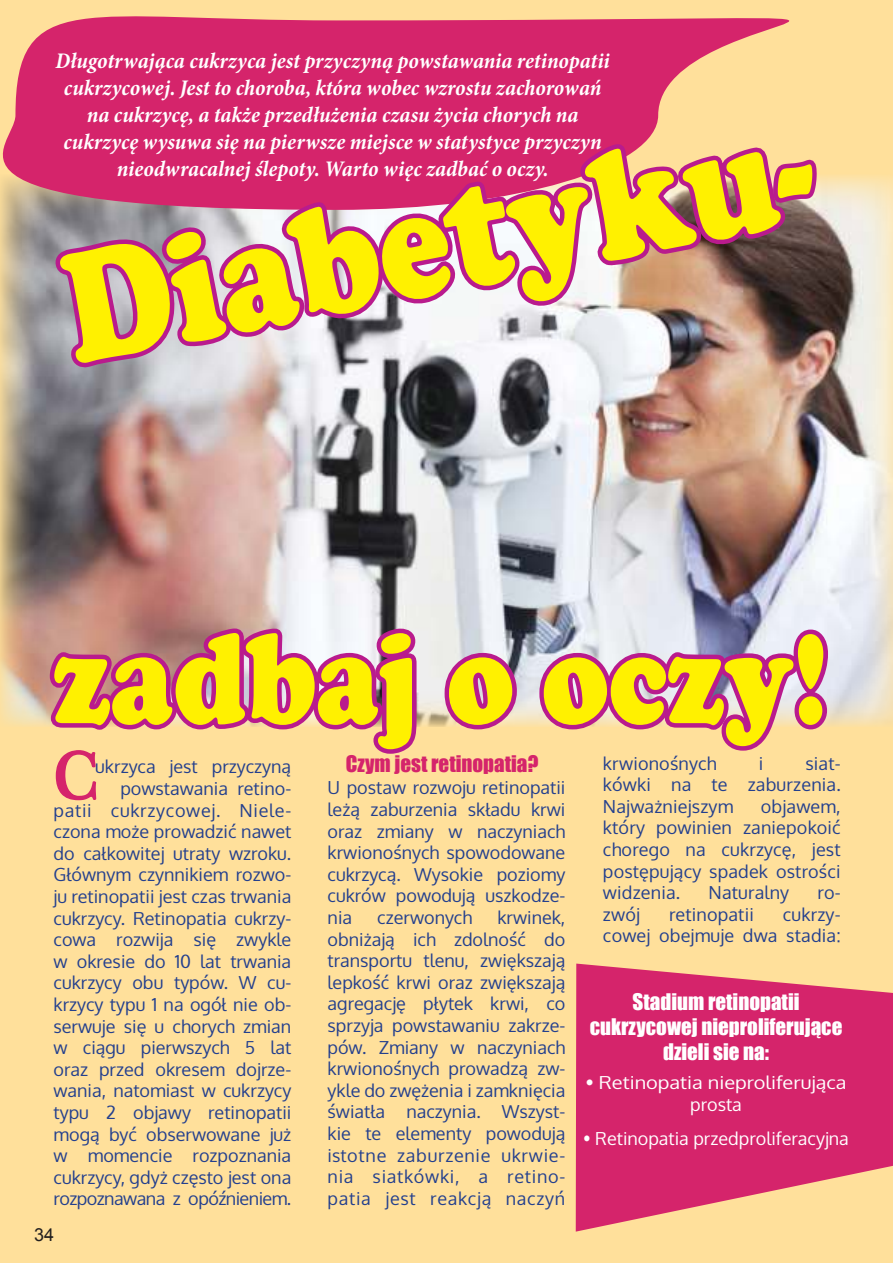
<style>
.page{position:relative;width:893px;height:1263px;background:#ffe09b}
.page>*{position:absolute;margin:0;border:0;box-sizing:border-box;transform-origin:0 0}
.t1{font:900 162px "Cooper";color:#fff100;scale:.83 1}
.t2{font:900 135px "Cooper";color:#fff100;scale:.82 1}
.t3{font:69.3px "Plantagenet Cherokee";color:#d5246b;scale:.91 1}
.t4{font:italic 700 condensed 22.5px/27px "Minion Pro";color:#fff;text-align:center}
.t5{font:21px/25.2px "Impact";color:#fff;text-align:center}
.t6{font:21px "Impact";color:#d5246b}
.t7{font:18px/21.6px "Oxygen";color:#24408e;text-align:justify}
.t8{font:18px/21.6px "Oxygen";color:#fff;text-align:center;scale:1.11 1}
.t9{font:18px "Oxygen";color:#fff}
.t10{font:18px "Arial";color:#221f1f}
</style>
<div class="page">
<img style="left:0;top:210px;width:893px;height:516px">
<svg style="left:440px;top:647px;width:81px;height:83px;background:#cf90b7"></svg>
<svg style="left:535px;top:623px;width:299px;height:128px"></svg>
<svg style="left:0;top:16px;width:893px;height:194px;fill:#d5246b"></svg>
<img style="left:48px;top:138px;width:774px;height:237px">
<svg style="left:576px;top:963px;width:317px;height:268px;fill:#d5246b"></svg>
<svg style="left:43px;top:621px;width:381px;height:180px"></svg>
<p class="t4" style="left:56px;top:49px;width:556px">Długotrwająca cukrzyca jest przyczyną powstawania retinopatii cukrzycowej. Jest to choroba, która wobec wzrostu zachorowań na cukrzycę, a także przedłużenia czasu życia chorych na cukrzycę wysuwa się na pierwsze miejsce w statystyce przyczyn nieodwracalnej ślepoty. Warto więc zadbać o oczy.</p>
<h1 class="t1" style="left:55px;top:256px;width:912px;rotate:-11deg">Diabetyku-</h1>
<h2 class="t2" style="left:54px;top:632px;width:946px">zadbaj o oczy!</h2>
<p class="t7" style="left:54px;top:756px;width:239px;text-align:right">ukrzyca jest przyczyną powstawania retino-<br>patii cukrzycowej. Niele&shy;czona może prowadzić nawet do całkowitej utraty wzroku.<br>Głównym czynnikiem rozwo&shy;ju retinopatii jest czas trwania cukrzycy. Retinopatia cukrzy&shy;cowa rozwija się zwykle w okresie do 10 lat trwania cukrzycy obu typów. W cu&shy;krzycy typu 1 na ogół nie ob&shy;serwuje się u chorych zmian w ciągu pierwszych 5 lat oraz przed okresem dojrze&shy;wania, natomiast w cukrzycy typu 2 objawy retinopatii mogą być obserwowane już w momencie rozpoznania cukrzycy, gdyż często jest ona rozpoznawana z opóźnieniem.</p>
<h3 class="t3" style="left:54px;top:744px;width:49px">C</h3>
<p class="t6" style="left:346px;top:754px;width:194px">Czym jest retinopatia?</p>
<p class="t7" style="left:603px;top:752px;width:115px">krwionośnych</p>
<p class="t7" style="left:759px;top:752px;width:6px">i</p>
<p class="t7" style="left:603px;top:752px;width:239px;text-indent:202px">siat&shy;kówki na te zaburzenia.<br>Najważniejszym</p>
<p class="t7" style="left:328px;top:777px;width:239px">U postaw rozwoju retinopatii leżą zaburzenia składu krwi oraz zmiany w naczyniach krwionośnych spowodowane cukrzycą. Wysokie poziomy cukrów powodują uszkodze&shy;nia</p>
<p class="t7" style="left:603px;top:795px;width:239px;text-indent:158px">objawem, który powinien zaniepokoić chorego na cukrzycę, jest postępujący spadek ostrości widzenia.</p>
<p class="t7" style="left:708px;top:882px;width:82px">Naturalny</p>
<p class="t7" style="left:817px;top:882px;width:25px">ro-</p>
<p class="t7" style="left:603px;top:903px;width:39px">zwój</p>
<p class="t7" style="left:669px;top:903px;width:86px">retinopatii</p>
<p class="t7" style="left:603px;top:903px;width:239px;text-align:right">cukrzy-<br>cowej obejmuje dwa stadia:</p>
<p class="t7" style="left:328px;top:907px;width:239px;text-indent:170px">krwinek, obniżają ich zdolność do transportu tlenu, zwiększają lepkość krwi oraz zwiększają agregację płytek krwi, co sprzyja powstawaniu zakrze&shy;pów. Zmiany w naczyniach krwionośnych prowadzą zw&shy;ykle do zwężenia i zamknięcia światła naczynia. Wszyst&shy;kie te elementy powodują istotne zaburzenie ukrwie&shy;nia siatkówki, a retino&shy;patia jest reakcją naczyń</p>
<p class="t7" style="left:377px;top:907px;width:96px">czerwonych</p>
<p class="t5" style="left:590px;top:989px;width:254px">Stadium retinopatii cukrzycowej nieproliferujące dzieli sie na:</p>
<p class="t8" style="left:585px;top:1072px;width:237px">• Retinopatia nieproliferująca prosta</p>
<p class="t9" style="left:583px;top:1126px;width:267px">• Retinopatia przedproliferacyjna</p>
<p class="t10" style="left:34px;top:1224px;width:22px">34</p>
</div>
